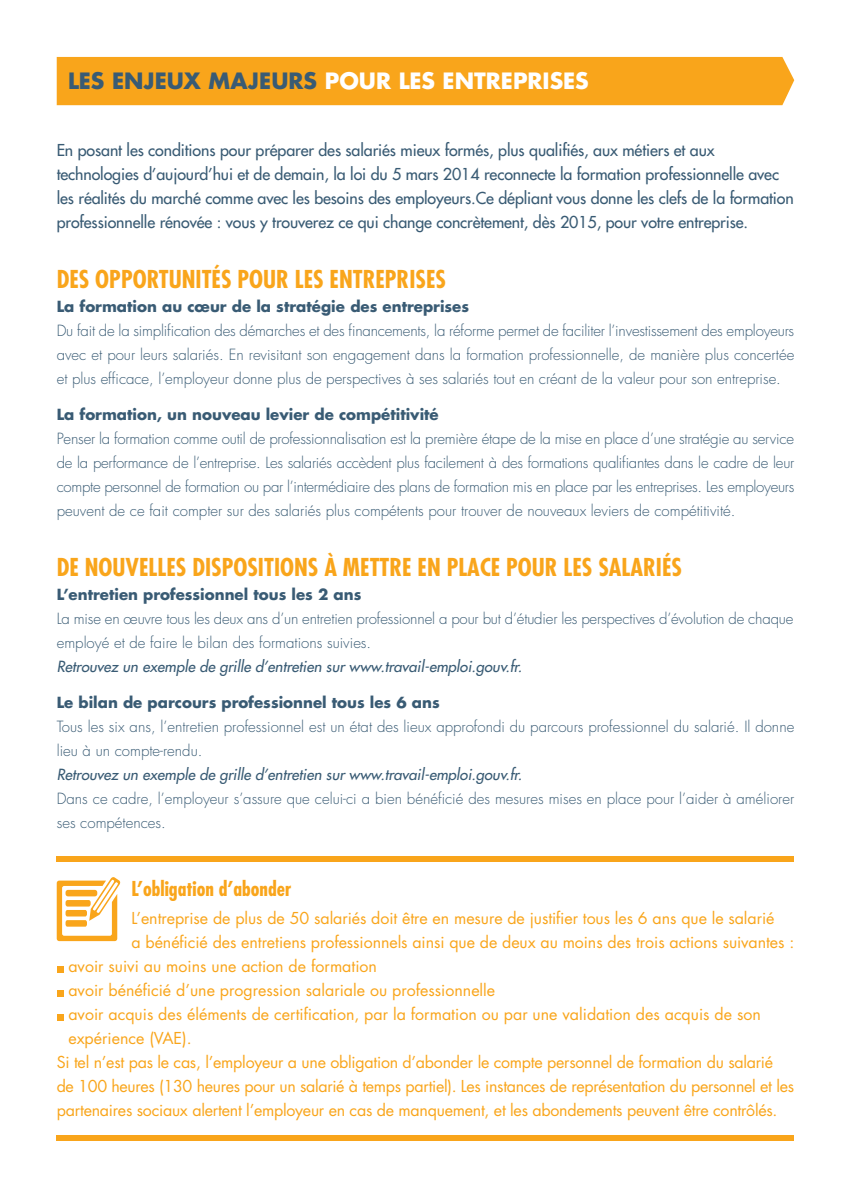
<style>
.page{position:relative;width:851px;height:1191px;background:#fff}
.page>*{position:absolute;margin:0;border:0;box-sizing:border-box;transform-origin:0 0}
.t1{font:700 condensed 24px "Futura LT";color:#f9a51b}
.t2{font:700 22px "Futura LT";color:#fff}
.t3{font:700 condensed 20px "Futura LT";color:#f9a51b}
.t4{font:16px "Futura LT";letter-spacing:-.005em;color:#f9a51b}
.t5{font:16px/24px "Futura LT";letter-spacing:-.005em;color:#395b74}
.t6{font:300 15px/24px "Futura LT";color:#395b74}
.t7{font:700 15px "Futura LT";color:#395b74}
.t8{font:italic 15px "Futura LT";color:#395b74}
.s1{color:#395b74}
</style>
<div class="page">
<div style="left:57px;top:57px;width:737px;height:48px;background:#f9a51b"></div>
<div style="left:57px;top:856px;width:737px;height:5px;background:#f9a51b"></div>
<div style="left:57px;top:1134px;width:737px;height:6px;background:#f9a51b"></div>
<svg style="left:57px;top:877px;width:63px;height:64px"></svg>
<div style="left:57px;top:965px;width:6px;height:7px;background:#f9a51b"></div>
<div style="left:57px;top:989px;width:6px;height:7px;background:#f9a51b"></div>
<div style="left:57px;top:1013px;width:6px;height:7px;background:#f9a51b"></div>
<h2 class="t2" style="left:68px;top:66px;width:522px"><span class="s1">LES ENJEUX MAJEURS</span> POUR LES ENTREPRISES</h2>
<p class="t5" style="left:57px;top:138px;width:738px">En posant les conditions pour préparer des salariés mieux formés, plus qualifiés, aux métiers et aux technologies d’aujourd’hui et de demain, la loi du 5 mars 2014 reconnecte la formation professionnelle avec les réalités du marché comme avec les besoins des employeurs.Ce dépliant vous donne les clefs de la formation professionnelle rénovée : vous y trouverez ce qui change concrètement, dès 2015, pour votre entreprise.</p>
<h1 class="t1" style="left:57px;top:264px;width:391px">DES OPPORTUNITÉS POUR LES ENTREPRISES</h1>
<p class="t7" style="left:57px;top:296px;width:414px">La formation au cœur de la stratégie des entreprises</p>
<p class="t6" style="left:57px;top:319px;width:739px;text-align:justify">Du fait de la simplification des démarches et des financements, la réforme permet de faciliter l’investissement des employeurs avec et pour leurs salariés. En revisitant son engagement dans la formation professionnelle, de manière plus concertée et plus efficace, l’employeur donne plus de perspectives à ses salariés tout en créant de la valeur pour son entreprise.</p>
<p class="t7" style="left:57px;top:404px;width:383px">La formation, un nouveau levier de compétitivité</p>
<p class="t6" style="left:57px;top:427px;width:739px;text-align:justify">Penser la formation comme outil de professionnalisation est la première étape de la mise en place d’une stratégie au service de la performance de l’entreprise. Les salariés accèdent plus facilement à des formations qualifiantes dans le cadre de leur compte personnel de formation ou par l’intermédiaire des plans de formation mis en place par les entreprises. Les employeurs peuvent de ce fait compter sur des salariés plus compétents pour trouver de nouveaux leviers de compétitivité.</p>
<h1 class="t1" style="left:57px;top:552px;width:626px">DE NOUVELLES DISPOSITIONS À METTRE EN PLACE POUR LES SALARIÉS</h1>
<p class="t7" style="left:57px;top:584px;width:306px">L’entretien professionnel tous les 2 ans</p>
<p class="t6" style="left:57px;top:607px;width:738px">La mise en œuvre tous les deux ans d’un entretien professionnel a pour but d’étudier les perspectives d’évolution de chaque employé et de faire le bilan des formations suivies.</p>
<p class="t8" style="left:57px;top:657px;width:467px">Retrouvez un exemple de grille d’entretien sur www.travail-emploi.gouv.fr.</p>
<p class="t7" style="left:57px;top:692px;width:384px">Le bilan de parcours professionnel tous les 6 ans</p>
<p class="t6" style="left:57px;top:715px;width:739px">Tous les six ans, l’entretien professionnel est un état des lieux approfondi du parcours professionnel du salarié. Il donne lieu à un compte‑rendu.</p>
<p class="t8" style="left:57px;top:765px;width:467px">Retrouvez un exemple de grille d’entretien sur www.travail-emploi.gouv.fr.</p>
<p class="t6" style="left:57px;top:787px;width:738px">Dans ce cadre, l’employeur s’assure que celui-ci a bien bénéficié des mesures mises en place pour l’aider à améliorer ses compétences.</p>
<h3 class="t3" style="left:131px;top:876px;width:161px">L’obligation d’abonder</h3>
<p class="t4" style="left:131px;top:908px;width:644px">L’entreprise de plus de 50 salariés doit être en mesure de justifier tous les 6 ans que le salarié</p>
<p class="t4" style="left:131px;top:932px;width:664px">a bénéficié des entretiens professionnels ainsi que de deux au moins des trois actions suivantes :</p>
<p class="t4" style="left:68px;top:956px;width:310px">avoir suivi au moins une action de formation</p>
<p class="t4" style="left:68px;top:980px;width:428px">avoir bénéficié d’une progression salariale ou professionnelle</p>
<p class="t4" style="left:68px;top:1004px;width:694px">avoir acquis des éléments de certification, par la formation ou par une validation des acquis de son</p>
<p class="t4" style="left:68px;top:1028px;width:125px">expérience (VAE).</p>
<p class="t4" style="left:57px;top:1052px;width:717px">Si tel n’est pas le cas, l’employeur a une obligation d’abonder le compte personnel de formation du salarié</p>
<p class="t4" style="left:57px;top:1076px;width:738px">de 100 heures (130 heures pour un salarié à temps partiel). Les instances de représentation du personnel et les</p>
<p class="t4" style="left:57px;top:1100px;width:722px">partenaires sociaux alertent l’employeur en cas de manquement, et les abondements peuvent être contrôlés.</p>
</div>
